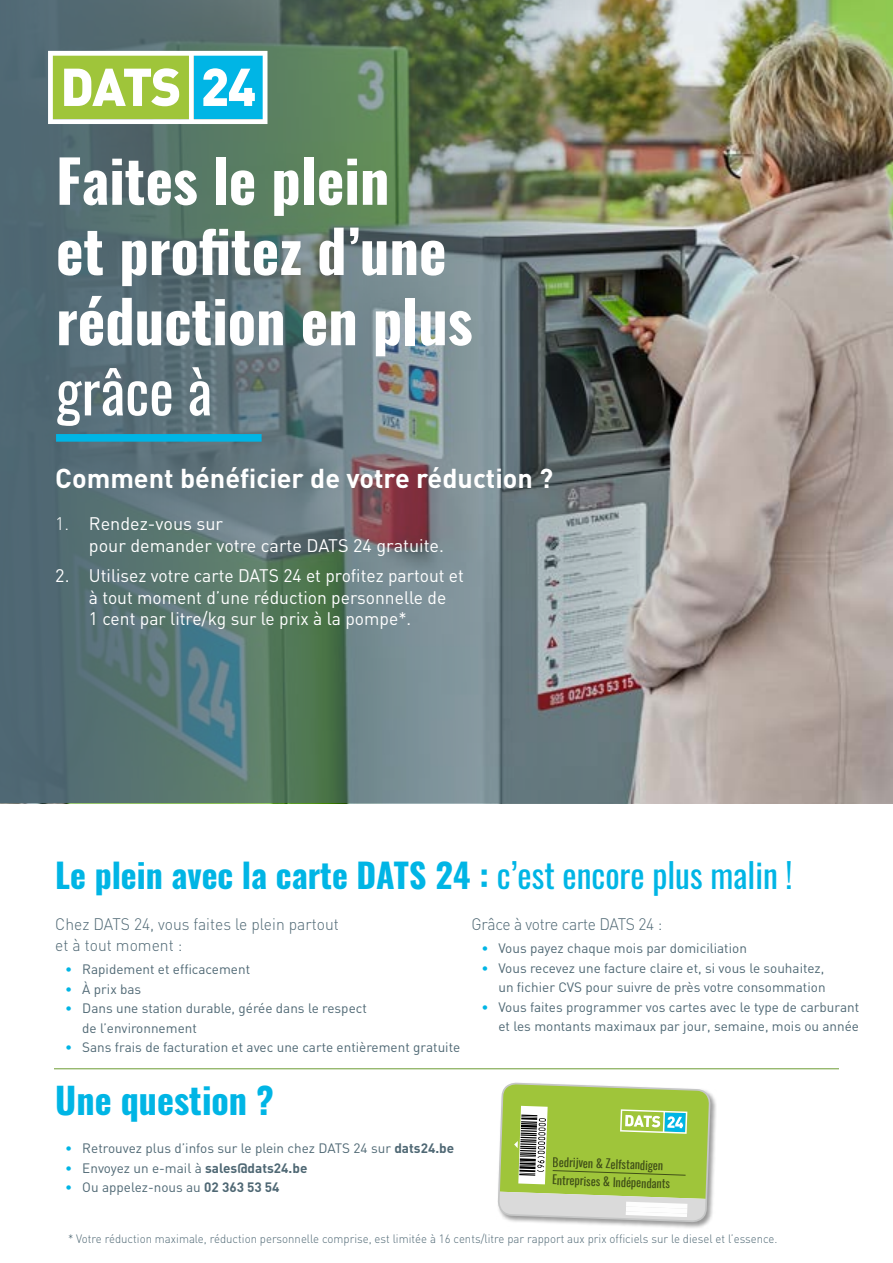
<style>
.page{position:relative;width:893px;height:1263px;background:#fff}
.page>*{position:absolute;margin:0;border:0;box-sizing:border-box;transform-origin:0 0}
.t1{font:700 58.5px/70.2px "Oswald";color:#fff}
.t2{font:58.5px "Oswald";color:#fff}
.t3{font:700 36px "Oswald";color:#00b5e5}
.t4{font:700 33.75px "Oswald";color:#00b5e5}
.t5{font:700 27px "DIN";color:#fff}
.t6{font:18px/21.6px "DIN";color:#fff}
.t7{font:300 16.5px/21px "DIN";color:#4f6874;scale:.95 1}
.t8{font:300 16.5px "DIN";letter-spacing:-.02em;color:#4f6874;scale:.95 1}
.t9{font:13.5px/19.5px "DIN";color:#4f6874;text-align:right}
.t10{font:300 12px "DIN";color:#4f6874;scale:.95 1}
.t11{font:11.85px/17.9px "Oswald";color:#000}
.t12{font:700 11.85px/17.9px "Oswald";color:#000}
.s1{font-weight:300}
.s2{font-weight:400}
.s3{color:#00b5e5}
.s4{font-weight:700}
</style>
<div class="page">
<img style="left:640px;top:0;width:253px;height:803px">
<img style="left:0;top:0;width:640px;height:803px">
<div style="left:56px;top:434px;width:206px;height:8px;background:#00b5e5"></div>
<svg style="left:48px;top:51px;width:219px;height:73px"></svg>
<hr style="left:54px;top:1068px;width:785px;height:1px;background:#6d9c34">
<div style="left:496px;top:1081px;width:221px;height:147px;background:#000;opacity:.4"></div>
<svg style="left:497px;top:1068px;width:214px;height:155px"></svg>
<svg style="left:498px;top:1083px;width:212px;height:139px"></svg>
<h1 class="t1" style="left:56px;top:150px;width:418px">Faites le plein<br>et profitez d’une réduction en plus</h1>
<h1 class="t2" style="left:56px;top:340px;width:158px">grâce à</h1>
<h3 class="t5" style="left:55px;top:460px;width:500px">Comment bénéficier de votre réduction ?</h3>
<h3 class="t6" style="left:89px;top:513px;width:357px;text-indent:-34px"><span class="s1">1.</span> Rendez-vous sur<br>pour demander votre carte DATS 24 gratuite.</h3>
<h3 class="t6" style="left:89px;top:564px;width:377px;text-indent:-34px">2. Utilisez votre carte DATS 24 et profitez partout et à tout moment d’une réduction personnelle de<br>1 cent par litre/kg sur le prix à la pompe*.</h3>
<h3 class="t4" style="left:55px;top:857px;width:739px">Le plein avec la carte DATS 24 : <span class="s2">c’est encore plus malin !</span></h3>
<p class="t7" style="left:55px;top:913px;width:300px">Chez DATS 24, vous faites le plein partout et à tout moment :</p>
<p class="t9" style="left:65px;top:959px;width:186px"><span class="s3">•</span> Rapidement et efficacement</p>
<p class="t9" style="left:65px;top:979px;width:78px"><span class="s3">•</span> À prix bas</p>
<p class="t9" style="left:82px;top:998px;width:286px;text-align:left;text-indent:-17px"><span class="s3">•</span> Dans une station durable, gérée dans le respect de l’environnement</p>
<p class="t9" style="left:65px;top:1037px;width:396px"><span class="s3">•</span> Sans frais de facturation et avec une carte entièrement gratuite</p>
<p class="t8" style="left:471px;top:913px;width:202px">Grâce à votre carte DATS 24 :</p>
<p class="t9" style="left:481px;top:938px;width:267px"><span class="s3">•</span> Vous payez chaque mois par domiciliation</p>
<p class="t9" style="left:481px;top:958px;width:346px"><span class="s3">•</span> Vous recevez une facture claire et, si vous le souhaitez, un fichier CVS pour suivre de près votre consommation</p>
<p class="t9" style="left:481px;top:997px;width:379px"><span class="s3">•</span> Vous faites programmer vos cartes avec le type de carburant et les montants maximaux par jour, semaine, mois ou année</p>
<h2 class="t3" style="left:55px;top:1081px;width:220px">Une question ?</h2>
<p class="t9" style="left:65px;top:1138px;width:390px"><span class="s3">•</span> Retrouvez plus d’infos sur le plein chez DATS 24 sur <span class="s4">dats24.be</span></p>
<p class="t9" style="left:65px;top:1157px;width:244px"><span class="s3">•</span> Envoyez un e-mail à <span class="s4">sales@dats24.be</span></p>
<p class="t9" style="left:65px;top:1177px;width:216px"><span class="s3">•</span> Ou appelez-nous au <span class="s4">02 363 53 54</span></p>
<p class="t11" style="left:553px;top:1151px;width:119px;rotate:2deg">Bedrijven &amp; Zelfstandigen<br>Entreprises &amp; Indépendants</p>
<p class="t12" style="left:566px;top:1154px;width:121px;rotate:2deg">drijven &amp; Zelfstandigen reprises &amp; Indépendants</p>
<p class="t10" style="left:68px;top:1231px;width:748px">* Votre réduction maximale, réduction personnelle comprise, est limitée à 16 cents/litre par rapport aux prix officiels sur le diesel et l’essence.</p>
</div>
